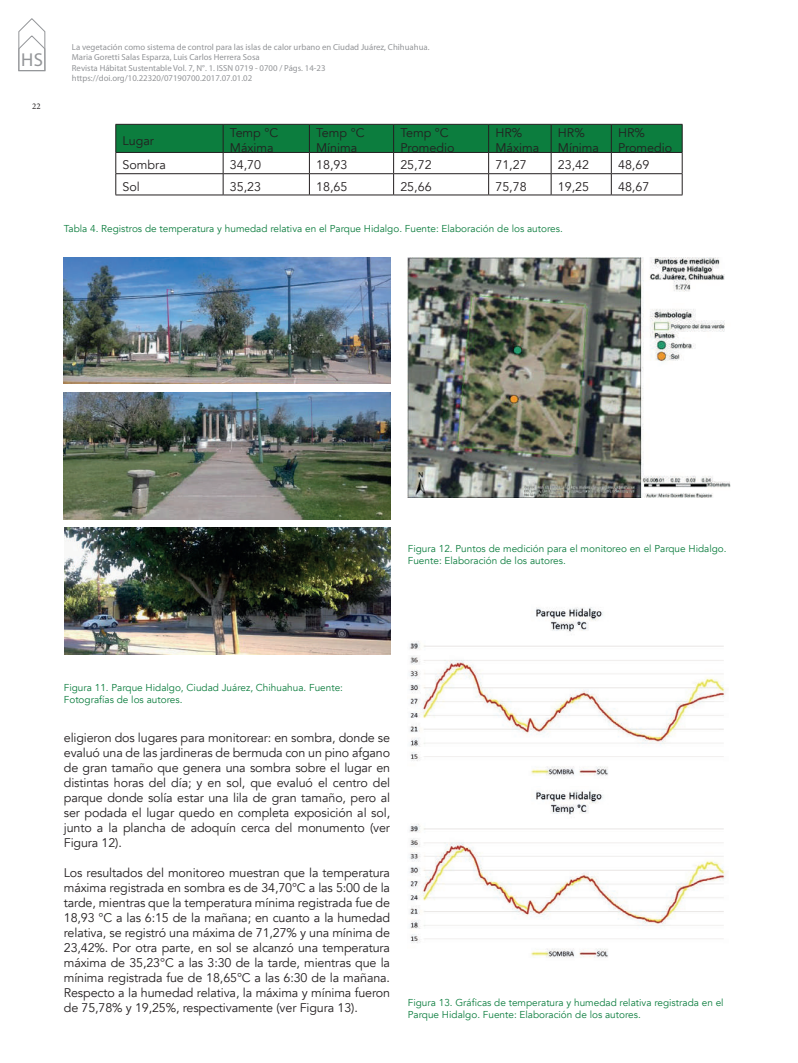
<style>
.page{position:relative;width:798px;height:1063px;background:#fff}
.page>*{position:absolute;margin:0;border:0;box-sizing:border-box;transform-origin:0 0}
.t1{font:18.75px "Myriad Pro";color:#939598}
.t2{font:12.5px/15px "Avenir";letter-spacing:-.01em;color:#231f20}
.t3{font:10px/12px "Avenir";color:#0c7d3e}
.t4{font:8.75px/10.5px "Myriad Pro";color:#939598}
.t5{font:8.75px "Minion Pro";color:#231f20}
</style>
<div class="page">
<svg style="left:19px;top:18px;width:26px;height:53px"></svg>
<img style="left:407px;top:257px;width:324px;height:241px">
<svg style="left:115px;top:124px;width:567px;height:71px"></svg>
<hr style="left:115px;top:195px;width:108px;height:1px;background:#231f20">
<hr style="left:223px;top:195px;width:86px;height:1px;background:#231f20">
<hr style="left:309px;top:195px;width:84px;height:1px;background:#231f20">
<hr style="left:393px;top:195px;width:95px;height:1px;background:#231f20">
<hr style="left:488px;top:195px;width:63px;height:1px;background:#231f20">
<hr style="left:551px;top:195px;width:60px;height:1px;background:#231f20">
<hr style="left:611px;top:195px;width:71px;height:1px;background:#231f20">
<img style="left:64px;top:257px;width:326px;height:127px">
<img style="left:64px;top:393px;width:326px;height:126px">
<img style="left:64px;top:528px;width:326px;height:126px">
<img style="left:409px;top:607px;width:316px;height:169px">
<img style="left:409px;top:790px;width:316px;height:168px">
<h1 class="t1" style="left:21px;top:48px;width:24px">HS</h1>
<p class="t5" style="left:32px;top:101px;width:10px">22</p>
<p class="t4" style="left:72px;top:41px;width:359px">La vegetación como sistema de control para las islas de calor urbano en Ciudad Juárez, Chihuahua.<br>Maria Goretti Salas Esparza, Luis Carlos Herrera Sosa<br>Revista Hábitat Sustentable Vol. 7, N°. 1. ISSN 0719 - 0700 / Págs. 14-23 https://doi.org/10.22320/07190700.2017.07.01.02</p>
<p class="t2" style="left:122px;top:133px;width:33px">Lugar</p>
<p class="t2" style="left:230px;top:126px;width:50px">Temp °C<br>Máxima</p>
<p class="t2" style="left:316px;top:126px;width:50px">Temp °C<br>Mínima</p>
<p class="t2" style="left:400px;top:126px;width:56px">Temp °C<br>Promedio</p>
<p class="t2" style="left:495px;top:126px;width:45px">HR%<br>Máxima</p>
<p class="t2" style="left:557px;top:126px;width:43px">HR%<br>Mínima</p>
<p class="t2" style="left:617px;top:126px;width:56px">HR%<br>Promedio</p>
<p class="t2" style="left:122px;top:158px;width:45px">Sombra</p>
<p class="t2" style="left:230px;top:158px;width:33px">34,70</p>
<p class="t2" style="left:316px;top:158px;width:33px">18,93</p>
<p class="t2" style="left:400px;top:158px;width:33px">25,72</p>
<p class="t2" style="left:495px;top:158px;width:33px">71,27</p>
<p class="t2" style="left:557px;top:158px;width:33px">23,42</p>
<p class="t2" style="left:617px;top:158px;width:33px">48,69</p>
<p class="t2" style="left:122px;top:179px;width:19px">Sol</p>
<p class="t2" style="left:230px;top:179px;width:33px">35,23</p>
<p class="t2" style="left:316px;top:179px;width:33px">18,65</p>
<p class="t2" style="left:400px;top:179px;width:33px">25,66</p>
<p class="t2" style="left:495px;top:179px;width:33px">75,78</p>
<p class="t2" style="left:557px;top:179px;width:33px">19,25</p>
<p class="t2" style="left:617px;top:179px;width:33px">48,67</p>
<p class="t3" style="left:64px;top:223px;width:500px">Tabla 4. Registros de temperatura y humedad relativa en el Parque Hidalgo. Fuente: Elaboración de los autores.</p>
<p class="t3" style="left:407px;top:543px;width:320px">Figura 12. Puntos de medición para el monitoreo en el Parque Hidalgo.<br>Fuente: Elaboración de los autores.</p>
<p class="t3" style="left:64px;top:682px;width:280px">Figura 11. Parque Hidalgo, Ciudad Juárez, Chihuahua. Fuente:<br>Fotografías de los autores.</p>
<p class="t2" style="left:64px;top:730px;width:328px;text-align:justify">eligieron dos lugares para monitorear: en sombra, donde se evaluó una de las jardineras de bermuda con un pino afgano de gran tamaño que genera una sombra sobre el lugar en distintas horas del día; y en sol, que evaluó el centro del parque donde solía estar una lila de gran tamaño, pero al ser podada el lugar quedo en completa exposición al sol, junto a la plancha de adoquín cerca del monumento (ver Figura 12).</p>
<p class="t2" style="left:64px;top:865px;width:327px;text-align:justify">Los resultados del monitoreo muestran que la temperatura máxima registrada en sombra es de 34,70°C a las 5:00 de la tarde, mientras que la temperatura mínima registrada fue de 18,93 °C a las 6:15 de la mañana; en cuanto a la humedad relativa, se registró una máxima de 71,27% y una mínima de 23,42%. Por otra parte, en sol se alcanzó una temperatura máxima de 35,23°C a las 3:30 de la tarde, mientras que la mínima registrada fue de 18,65°C a las 6:30 de la mañana.<br>Respecto a la humedad relativa, la máxima y mínima fueron de 75,78% y 19,25%, respectivamente (ver Figura 13).</p>
<p class="t3" style="left:407px;top:997px;width:317px">Figura 13. Gráficas de temperatura y humedad relativa registrada en el<br>Parque Hidalgo. Fuente: Elaboración de los autores.</p>
</div>
